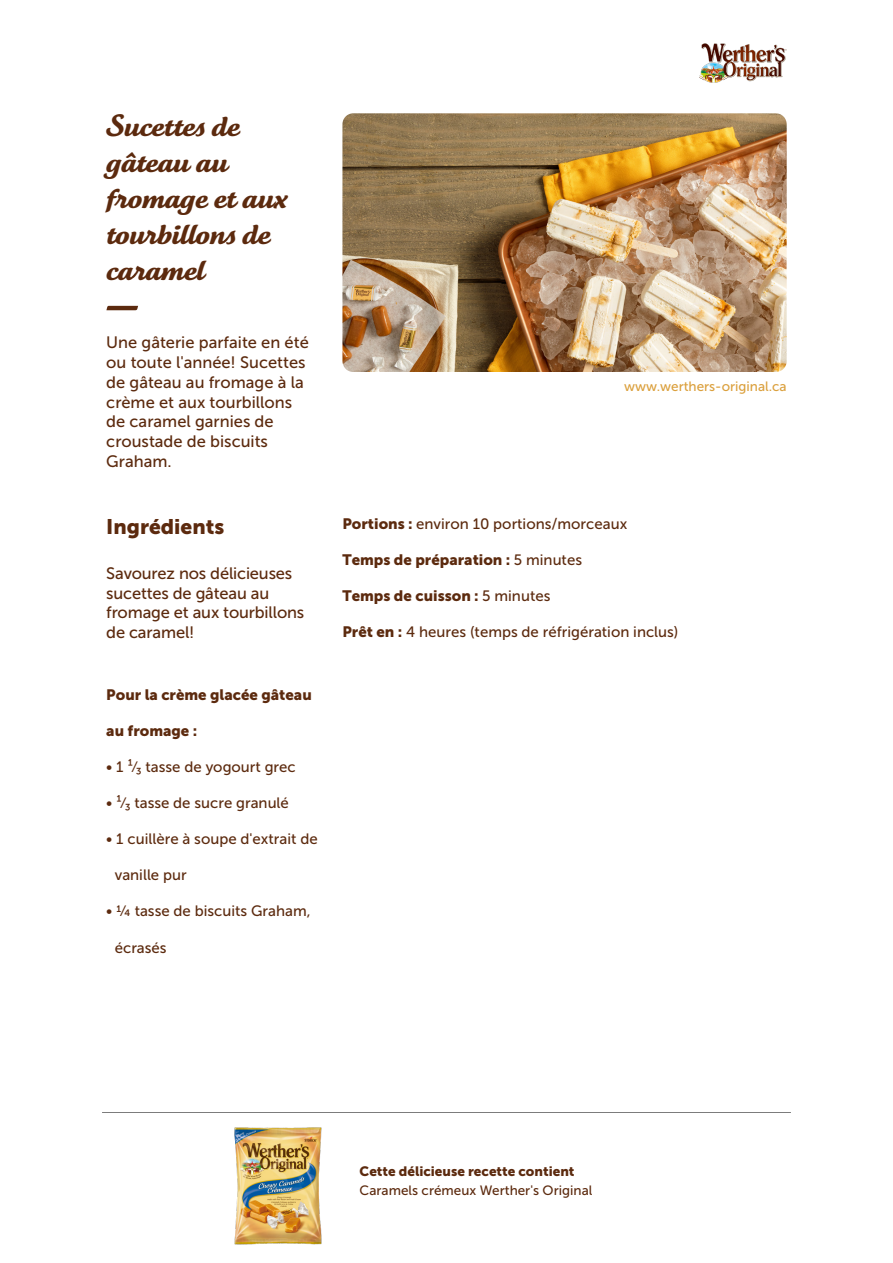
<style>
.page{position:relative;width:893px;height:1263px;background:#fff}
.page>*{position:absolute;margin:0;border:0;box-sizing:border-box;transform-origin:0 0}
.t1{font:30px/36px "Tartine Script Pro Bld";color:#5c2a0e}
.t2{font:21px "Museo Sans 900";color:#5c2a0e}
.t3{font:16.5px/19.8px "Museo Sans 500";color:#5c2a0e}
.t4{font:15px "Museo Sans 500";color:#5c2a0e}
.t5{font:15px "Museo Sans 900";color:#5c2a0e}
.t6{font:13.5px "Museo Sans 500";color:#5c2a0e}
.t7{font:13.5px "Museo Sans 900";color:#5c2a0e}
.t8{font:13.5px "Museo Sans 500";color:#dba03d}
.s1{font-family:"Museo Sans 900"}
.s2{font-family:"Museo Sans 500"}
</style>
<div class="page">
<img style="left:699px;top:43px;width:88px;height:40px">
<svg style="left:106px;top:306px;width:32px;height:4px"></svg>
<img style="left:342px;top:113px;width:445px;height:259px">
<hr style="left:102px;top:1112px;width:689px;height:1px;background:#000001">
<img style="left:234px;top:1127px;width:88px;height:118px">
<p class="t1" style="left:106px;top:108px;width:182px">Sucettes de gâteau au fromage et aux tourbillons de caramel</p>
<p class="t3" style="left:106px;top:333px;width:204px">Une gâterie parfaite en été ou toute l'année! Sucettes de gâteau au fromage à la crème et aux tourbillons de caramel garnies de croustade de biscuits<br>Graham.</p>
<p class="t2" style="left:106px;top:514px;width:120px">Ingrédients</p>
<p class="t3" style="left:106px;top:563px;width:199px">Savourez nos délicieuses sucettes de gâteau au fromage et aux tourbillons de caramel!</p>
<p class="t5" style="left:106px;top:687px;width:207px">Pour la crème glacée gâteau</p>
<p class="t5" style="left:106px;top:723px;width:93px">au fromage :</p>
<p class="t4" style="left:106px;top:759px;width:191px">• 1 ¹⁄₃ tasse de yogourt grec</p>
<p class="t4" style="left:106px;top:795px;width:184px">• ¹⁄₃ tasse de sucre granulé</p>
<p class="t4" style="left:106px;top:831px;width:213px">• 1 cuillère à soupe d'extrait de</p>
<p class="t4" style="left:115px;top:867px;width:73px">vanille pur</p>
<p class="t4" style="left:106px;top:903px;width:206px">• ¼ tasse de biscuits Graham,</p>
<p class="t4" style="left:115px;top:939px;width:53px">écrasés</p>
<p class="t8" style="left:624px;top:379px;width:164px">www.werthers-original.ca</p>
<p class="t4" style="left:342px;top:516px;width:286px"><span class="s1">Portions :</span> environ 10 portions/morceaux</p>
<p class="t5" style="left:342px;top:551px;width:241px">Temps de préparation : <span class="s2">5 minutes</span></p>
<p class="t5" style="left:342px;top:587px;width:209px">Temps de cuisson : <span class="s2">5 minutes</span></p>
<p class="t4" style="left:342px;top:624px;width:338px"><span class="s1">Prêt en :</span> 4 heures (temps de réfrigération inclus)</p>
<p class="t7" style="left:360px;top:1163px;width:216px">Cette délicieuse recette contient</p>
<p class="t6" style="left:360px;top:1183px;width:234px">Caramels crémeux Werther's Original</p>
</div>
